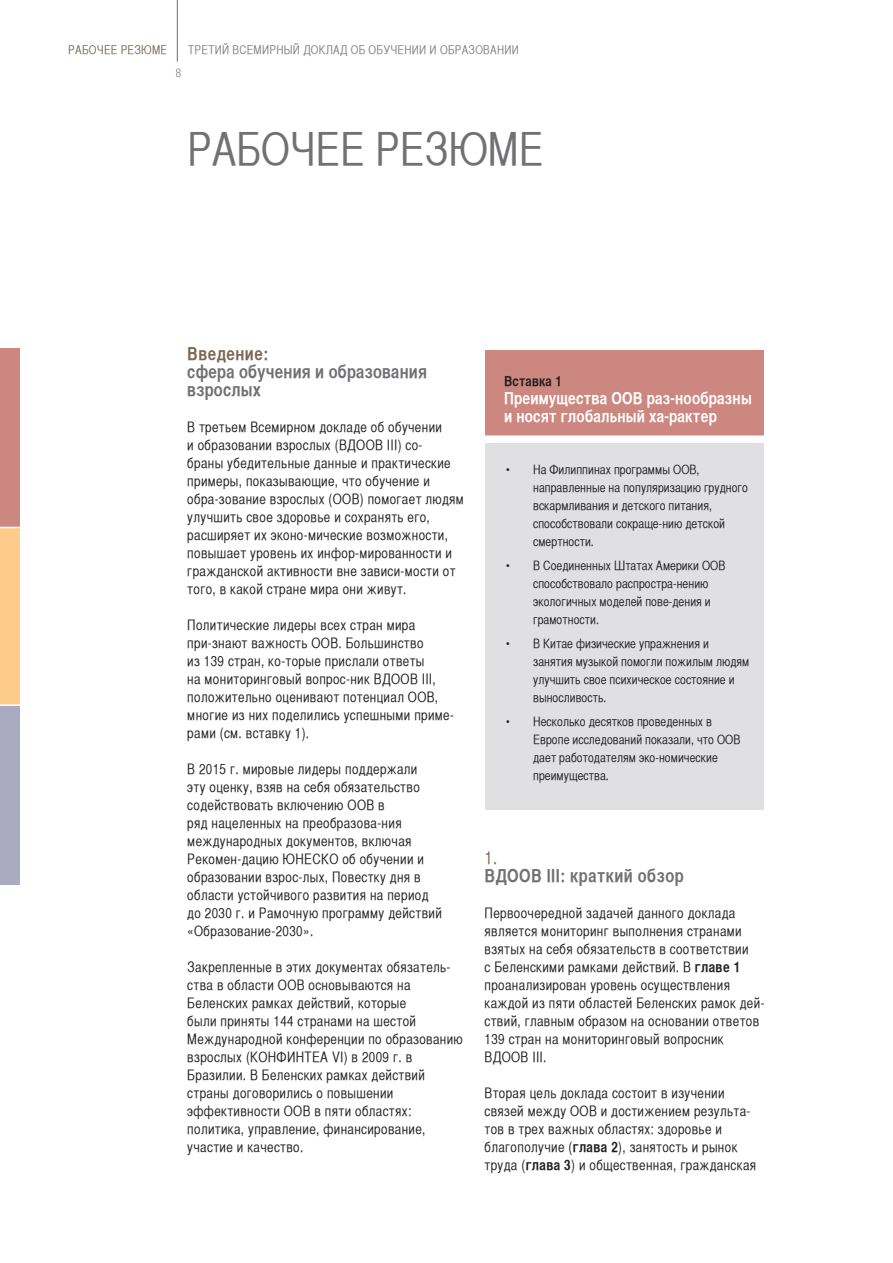
<style>
.page{position:relative;width:893px;height:1263px;background:#fff}
.page>*{position:absolute;margin:0;border:0;box-sizing:border-box;transform-origin:0 0}
.t1{font:45px "Helvetica CY Plain";color:#717074}
.fliesstext{font:18px/18px "Helvetica CY Bold";letter-spacing:.01em;color:#717074}
.fliesstext-2{font:18px "Helvetica CY Bold";letter-spacing:.025em;color:#7c6954}
.fliesstext-3{font:18px "Helvetica CY Plain";color:#7c6954}
.table_box_title{font:16.5px "Helvetica CY Bold";letter-spacing:.01em;color:#fff}
.fliesstext-4{font:14.25px/18px "Helvetica CY Plain";letter-spacing:.025em;color:#231f20}
.table_box_no_s{font:13.95px "Helvetica CY Bold";letter-spacing:.01em;color:#231f20}
.fliesstext-5{font:12.75px/18px "Helvetica CY Plain";letter-spacing:.005em;color:#231f20}
.paginierung_main{font:12px "Helvetica CY Plain";letter-spacing:.025em;color:#808285}
.paginierung_main-2{font:12px "Helvetica CY Plain";letter-spacing:.025em;color:#7c6954}
.t2{font:300 condensed 12px "Univers";color:#808285}
.s1{font-family:"Helvetica CY Bold"}
</style>
<div class="page">
<div style="left:0;top:349px;width:20px;height:178px;background:#cc8781"></div>
<div style="left:0;top:528px;width:20px;height:178px;background:#fdcb8a"></div>
<div style="left:0;top:706px;width:20px;height:178px;background:#aaaac3"></div>
<hr style="left:0;top:704px;width:21px;height:2px;background:#fff">
<div style="left:486px;top:415px;width:278px;height:395px;background:#e0e0e2"></div>
<div style="left:486px;top:351px;width:278px;height:86px;background:#cc8781"></div>
<div style="left:478px;top:435px;width:286px;height:8px;background:#fff"></div>
<hr style="left:177px;top:0;width:1px;height:62px;background:#6c6d70">
<p class="paginierung_main-2" style="left:68px;top:43px;width:100px">РАБОЧЕЕ РЕЗЮМЕ</p>
<p class="paginierung_main" style="left:188px;top:43px;width:332px">ТРЕТИЙ ВСЕМИРНЫЙ ДОКЛАД ОБ ОБУЧЕНИИ И ОБРАЗОВАНИИ</p>
<p class="t2" style="left:176px;top:65px;width:7px">8</p>
<p class="t1" style="left:187px;top:124px;width:357px">РАБОЧЕЕ РЕЗЮМЕ</p>
<p class="fliesstext-2" style="left:187px;top:343px;width:82px">Введение:</p>
<p class="fliesstext" style="left:187px;top:362px;width:241px">сфера обучения и образования взрослых</p>
<p class="fliesstext-4" style="left:187px;top:418px;width:278px">В третьем Всемирном докладе об обучении<br>и образовании взрослых (ВДООВ III) со-<br>браны убедительные данные и практические примеры, показывающие, что обучение и обра-зование взрослых (ООВ) помогает людям улучшить свое здоровье и сохранять его, расширяет их эконо-мические возможности, повышает уровень их инфор-мированности и гражданской активности вне зависи-мости от того, в какой стране мира они живут.</p>
<p class="fliesstext-4" style="left:187px;top:616px;width:268px">Политические лидеры всех стран мира при-знают важность ООВ. Большинство<br>из 139 стран, ко-торые прислали ответы<br>на мониторинговый вопрос-ник ВДООВ III, положительно оценивают потенциал ООВ, многие из них поделились успешными приме&shy;рами (см. вставку 1).</p>
<p class="fliesstext-4" style="left:187px;top:760px;width:256px">В 2015 г. мировые лидеры поддержали<br>эту оценку, взяв на себя обязательство содействовать включению ООВ в<br>ряд нацеленных на преобразова-ния международных документов, включая Рекомен-дацию ЮНЕСКО об обучении и образовании взрос-лых, Повестку дня в области устойчивого развития на период до 2030 г. и Рамочную программу действий «Образование-2030».</p>
<p class="fliesstext-4" style="left:187px;top:958px;width:277px">Закрепленные в этих документах обязатель&shy;ства в области ООВ основываются на Беленских рамках действий, которые<br>были приняты 144 странами на шестой Международной конференции по образованию взрослых (КОНФИНТЕА VI) в 2009 г. в Бразилии. В Беленских рамках действий страны договорились о повышении эффективности ООВ в пяти областях: политика, управление, финансирование, участие и качество.</p>
<p class="table_box_no_s" style="left:504px;top:373px;width:59px">Вставка 1</p>
<p class="table_box_title" style="left:504px;top:388px;width:249px">Преимущества ООВ раз-нообразны</p>
<p class="table_box_title" style="left:504px;top:406px;width:214px">и носят глобальный ха-рактер</p>
<p class="fliesstext-5" style="left:533px;top:460px;width:216px;text-indent:-27px">• На Филиппинах программы ООВ, направленные на популяризацию грудного вскармливания и детского питания, способствовали сокраще-нию детской смертности.</p>
<p class="fliesstext-5" style="left:533px;top:556px;width:194px;text-indent:-27px">• В Соединенных Штатах Америки ООВ способствовало распростра-нению экологичных моделей пове-дения и грамотности.</p>
<p class="fliesstext-5" style="left:533px;top:634px;width:218px;text-indent:-27px">• В Китае физические упражнения и занятия музыкой помогли пожилым людям улучшить свое психическое состояние и выносливость.</p>
<p class="fliesstext-5" style="left:533px;top:712px;width:209px;text-indent:-27px">• Несколько десятков проведенных в<br>Европе исследований показали, что ООВ дает работодателям эко-номические преимущества.</p>
<p class="fliesstext-3" style="left:485px;top:847px;width:14px">1.</p>
<p class="fliesstext" style="left:485px;top:866px;width:201px">ВДООВ III: краткий обзор</p>
<p class="fliesstext-4" style="left:485px;top:904px;width:282px">Первоочередной задачей данного доклада является мониторинг выполнения странами взятых на себя обязательств в соответствии<br>с Беленскими рамками действий. В <span class="s1">главе 1 </span>проанализирован уровень осуществления каждой из пяти областей Беленских рамок дей&shy;ствий, главным образом на основании ответов 139 стран на мониторинговый вопросник ВДООВ III.</p>
<p class="fliesstext-4" style="left:485px;top:1084px;width:273px">Вторая цель доклада состоит в изучении связей между ООВ и достижением результа&shy;тов в трех важных областях: здоровье и благополучие (<span class="s1">глава 2</span>), занятость и рынок труда (<span class="s1">глава 3</span>) и общественная, гражданская</p>
</div>
